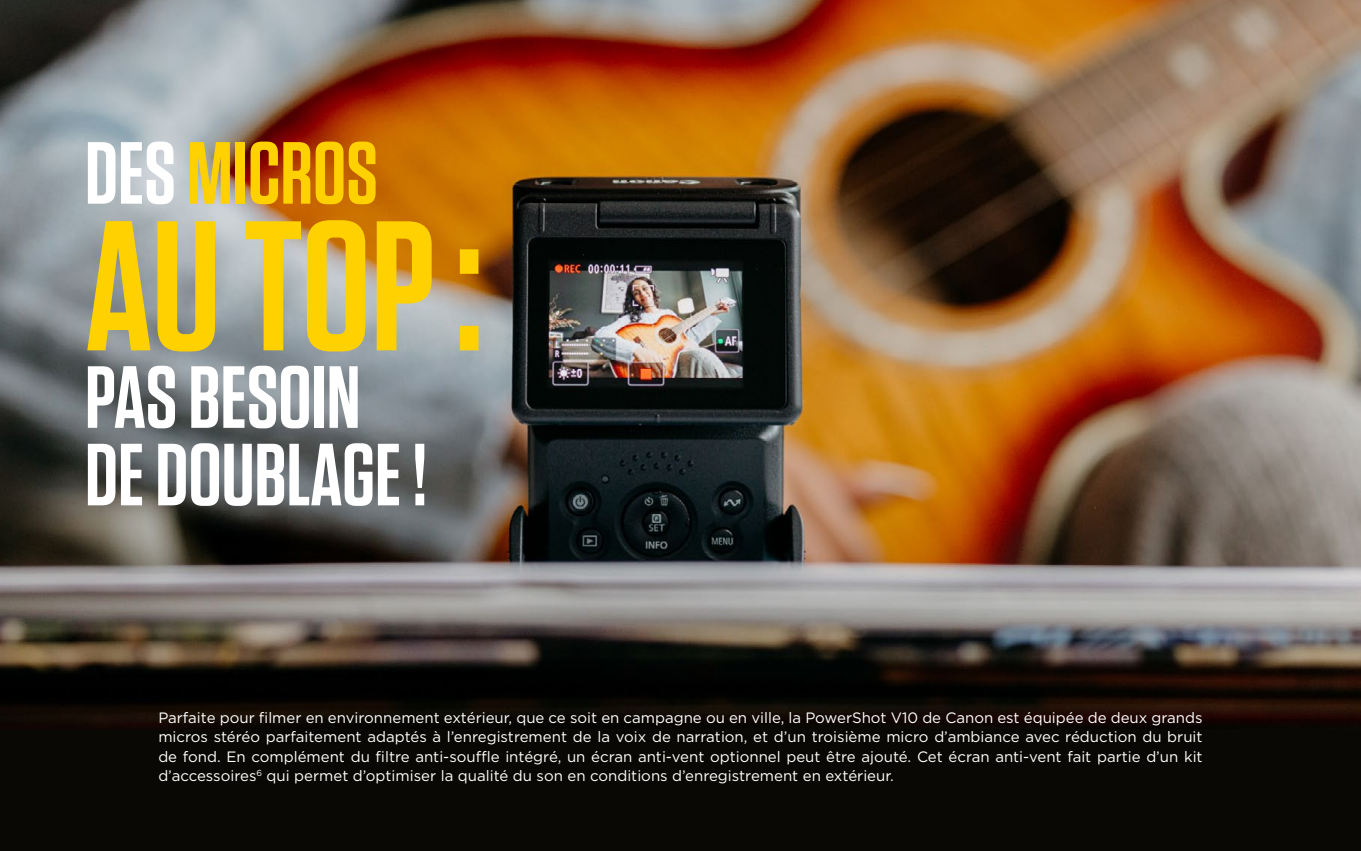
<style>
.page{position:relative;width:1361px;height:851px;background:#fff}
.page>*{position:absolute;margin:0;border:0;box-sizing:border-box;transform-origin:0 0}
.t1{font:600 184.2px "Tungsten";color:#ffd100}
.t2{font:600 87.9px/77.4px "Tungsten";color:#fff}
.t3{font:600 87.9px "Tungsten";color:#ffd100}
.t4{font:15px/19.5px "Gotham";color:#fff;text-align:justify}
.s1{color:#fff}
</style>
<div class="page">
<img style="left:0;top:0;width:1361px;height:729px">
<div style="left:0;top:729px;width:1361px;height:121px;background:#090804"></div>
<h2 class="t3" style="left:85px;top:127px;width:294px"><span class="s1">DES</span>MICROS</h2>
<h1 class="t1" style="left:85px;top:189px;width:399px">AU TOP :</h1>
<h2 class="t2" style="left:85px;top:360px;width:344px">PAS BESOIN<br>DE DOUBLAGE !</h2>
<p class="t4" style="left:158px;top:707px;width:1046px">Parfaite pour filmer en environnement extérieur, que ce soit en campagne ou en ville, la PowerShot V10 de Canon est équipée de deux grands micros stéréo parfaitement adaptés à l’enregistrement de la voix de narration, et d’un troisième micro d’ambiance avec réduction du bruit de fond. En complément du filtre anti-souffle intégré, un écran anti-vent optionnel peut être ajouté. Cet écran anti-vent fait partie d’un kit d’accessoires<sup>6</sup> qui permet d’optimiser la qualité du son en conditions d’enregistrement en extérieur.</p>
</div>
